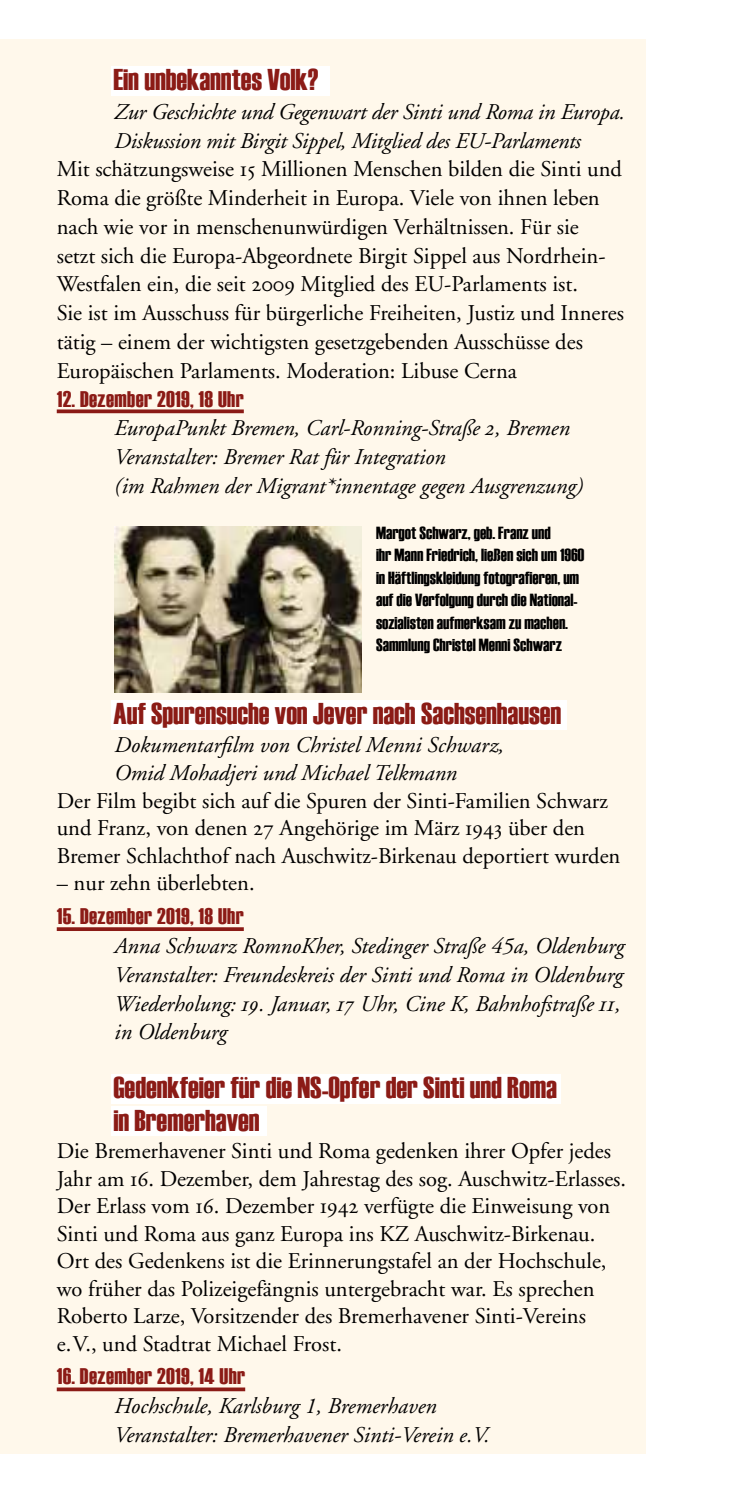
<style>
.page{position:relative;width:745px;height:1489px;background:#fff}
.page>*{position:absolute;margin:0;border:0;box-sizing:border-box;transform-origin:0 0}
.t1{font:30px/32.5px "Haettenschweiler";color:#8b1b16}
.t2{font:22.5px/27.5px "Adobe Garamond";color:#000}
.t3{font:italic 22.5px/28.8px "Adobe Garamond";color:#000}
.t4{font:22.5px "Haettenschweiler";letter-spacing:.02em;color:#8b1b16}
.t5{font:17.5px/22.5px "Haettenschweiler";color:#000}
.s1{font-family:"Adobe Garamond Regular SC"}
.s2{font-family:"Adobe Garamond Italic Os F";font-style:normal}
</style>
<div class="page">
<div style="left:0;top:39px;width:645px;height:698px;background:#fff8eb"></div>
<div style="left:0;top:730px;width:645px;height:723px;background:#fff8eb"></div>
<div style="left:111px;top:1074px;width:449px;height:30px;background:#fff"></div>
<div style="left:111px;top:700px;width:455px;height:30px;background:#fff"></div>
<div style="left:111px;top:1106px;width:155px;height:29px;background:#fff"></div>
<div style="left:111px;top:66px;width:219px;height:29px;background:#fff"></div>
<svg style="left:57px;top:409px;width:187px;height:4px"></svg>
<svg style="left:57px;top:927px;width:187px;height:4px"></svg>
<svg style="left:57px;top:1387px;width:188px;height:4px"></svg>
<img style="left:114px;top:526px;width:247px;height:166px">
<h1 class="t1" style="left:113px;top:62px;width:206px">Ein unbekanntes Volk?</h1>
<p class="t3" style="left:113px;top:98px;width:512px">Zur Geschichte und Gegenwart der Sinti und Roma in Europa.</p>
<p class="t3" style="left:113px;top:127px;width:468px">Diskussion mit Birgit Sippel, Mitglied des EU-Parlaments</p>
<p class="t2" style="left:57px;top:156px;width:566px">Mit schätzungsweise <span class="s1">15</span> Millionen Menschen bilden die Sinti und</p>
<p class="t2" style="left:57px;top:185px;width:544px">Roma die größte Minderheit in Europa. Viele von ihnen leben</p>
<p class="t2" style="left:57px;top:213px;width:523px">nach wie vor in menschenunwürdigen Verhältnissen. Für sie</p>
<p class="t2" style="left:57px;top:242px;width:550px">setzt sich die Europa-Abgeordnete Birgit Sippel aus Nordrhein-</p>
<p class="t2" style="left:57px;top:271px;width:522px">Westfalen ein, die seit <span class="s1">2009</span> Mitglied des EU-Parlaments ist.</p>
<p class="t2" style="left:57px;top:300px;width:568px">Sie ist im Ausschuss für bürgerliche Freiheiten, Justiz und Inneres</p>
<p class="t2" style="left:57px;top:328px;width:527px">tätig – einem der wichtigsten gesetzgebenden Ausschüsse des</p>
<p class="t2" style="left:57px;top:357px;width:461px">Europäischen Parlaments. Moderation: Libuse Cerna</p>
<p class="t4" style="left:57px;top:386px;width:188px">12. Dezember 2019, 18 Uhr</p>
<p class="t3" style="left:113px;top:414px;width:470px">EuropaPunkt Bremen, Carl-Ronning-Straße <span class="s2">2</span>, Bremen<br>Veranstalter: Bremer Rat für Integration<br>(im Rahmen der Migrant*innentage gegen Ausgrenzung)</p>
<p class="t5" style="left:376px;top:520px;width:210px">Margot Schwarz, geb. Franz und<br>ihr Mann Friedrich, ließen sich um 1960 in Häftlingskleidung fotografieren, um auf die Verfolgung durch die National&shy;sozialisten aufmerksam zu machen.<br>Sammlung Christel Menni Schwarz</p>
<h1 class="t1" style="left:113px;top:696px;width:449px">Auf Spurensuche von Jever nach Sachsenhausen</h1>
<p class="t3" style="left:113px;top:731px;width:391px">Dokumentarfilm von Christel Menni Schwarz,<br>Omid Mohadjeri und Michael Telkmann</p>
<p class="t2" style="left:57px;top:787px;width:565px">Der Film begibt sich auf die Spuren der Sinti-Familien Schwarz und Franz, von denen <span class="s1">27</span> Angehörige im März <span class="s1">1943</span> über den<br>Bremer Schlachthof nach Auschwitz-Birkenau deportiert wurden</p>
<p class="t2" style="left:57px;top:870px;width:199px">– nur zehn überlebten.</p>
<p class="t4" style="left:57px;top:903px;width:188px">15. Dezember 2019, 18 Uhr</p>
<p class="t3" style="left:113px;top:932px;width:511px">Anna Schwarz RomnoKher, Stedinger Straße 45a, Oldenburg Veranstalter: Freundeskreis der Sinti und Roma in Oldenburg Wiederholung: <span class="s2">19</span>. Januar, <span class="s2">17</span> Uhr, Cine K, Bahnhofstraße <span class="s2">11</span>, in Oldenburg</p>
<h1 class="t1" style="left:113px;top:1069px;width:445px">Gedenkfeier für die NS-Opfer der Sinti und Roma in Bremerhaven</h1>
<p class="t2" style="left:57px;top:1137px;width:570px">Die Bremerhavener Sinti und Roma gedenken ihrer Opfer jedes Jahr am <span class="s1">16</span>. Dezember, dem Jahrestag des sog. Auschwitz-Erlasses.<br>Der Erlass vom <span class="s1">16</span>. Dezember <span class="s1">1942</span> verfügte die Einweisung von Sinti und Roma aus ganz Europa ins KZ Auschwitz-Birkenau.<br>Ort des Gedenkens ist die Erinnerungstafel an der Hochschule, wo früher das Polizeigefängnis untergebracht war. Es sprechen Roberto Larze, Vorsitzender des Bremerhavener Sinti-Vereins e.V., und Stadtrat Michael Frost.</p>
<p class="t4" style="left:57px;top:1363px;width:190px">16. Dezember 2019, 14 Uhr</p>
<p class="t3" style="left:113px;top:1392px;width:376px">Hochschule, Karlsburg 1, Bremerhaven<br>Veranstalter: Bremerhavener Sinti-Verein e.V.</p>
</div>
